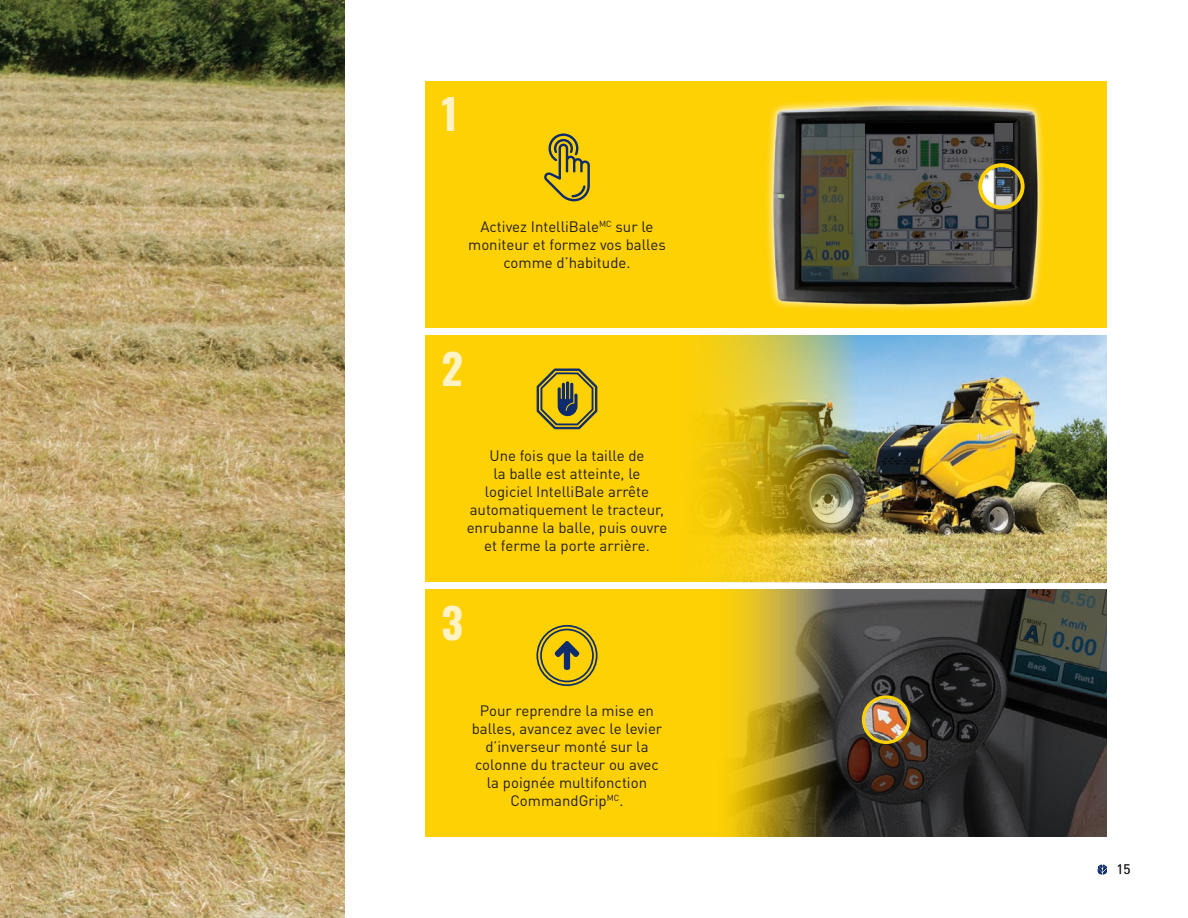
<style>
.page{position:relative;width:1188px;height:918px;background:#fff}
.page>*{position:absolute;margin:0;border:0;box-sizing:border-box;transform-origin:0 0}
.t1{font:700 42px "Oswald";color:#fef2c7}
.t2{font:15px/18px "DIN Pro";color:#231f20;text-align:center}
.t3{font:13.5px "DIN Pro";color:#231f20}
</style>
<div class="page">
<div style="left:425px;top:590px;width:682px;height:247px;background:#fed105"></div>
<div style="left:425px;top:336px;width:682px;height:246px;background:#fed105"></div>
<div style="left:425px;top:82px;width:682px;height:246px;background:#fed105"></div>
<img style="left:0;top:0;width:344px;height:918px">
<svg style="left:537px;top:369px;width:60px;height:60px"></svg>
<svg style="left:555px;top:641px;width:24px;height:29px"></svg>
<div style="left:540px;top:629px;width:54px;height:53px;border:2px solid #0d2b6d;border-radius:50%"></div>
<div style="left:536px;top:625px;width:62px;height:61px;border:2px solid #0d2b6d;border-radius:50%"></div>
<svg style="left:544px;top:134px;width:46px;height:67px"></svg>
<img style="left:759px;top:81px;width:290px;height:255px">
<svg style="left:799px;top:120px;width:223px;height:166px;background:#464843"></svg>
<div style="left:978px;top:163px;width:47px;height:47px;border:4px solid #fed105;border-radius:50%"></div>
<svg style="left:1098px;top:865px;width:9px;height:9px"></svg>
<img style="left:704px;top:336px;width:403px;height:246px">
<svg style="left:729px;top:590px;width:378px;height:247px;background:#524b2e"></svg>
<img style="left:864px;top:697px;width:45px;height:45px;border-radius:23px">
<div style="left:862px;top:695px;width:48px;height:49px;border:3px solid #fed105;border-radius:50%"></div>
<h1 class="t1" style="left:441px;top:92px;width:18px">1</h1>
<p class="t2" style="left:468px;top:216px;width:199px">Activez IntelliBale<sup>MC</sup> sur le moniteur et formez vos balles comme d’habitude.</p>
<h1 class="t1" style="left:441px;top:347px;width:23px">2</h1>
<p class="t2" style="left:467px;top:445px;width:202px">Une fois que la taille de<br>la balle est atteinte, le<br>logiciel IntelliBale arrête automatiquement le tracteur, enrubanne la balle, puis ouvre et ferme la porte arrière.</p>
<h1 class="t1" style="left:441px;top:601px;width:23px">3</h1>
<p class="t2" style="left:472px;top:700px;width:192px">Pour reprendre la mise en balles, avancez avec le levier d’inverseur monté sur la colonne du tracteur ou avec la poignée multifonction<br>CommandGrip<sup>MC</sup>.</p>
<p class="t3" style="left:1117px;top:859px;width:16px">15</p>
</div>
